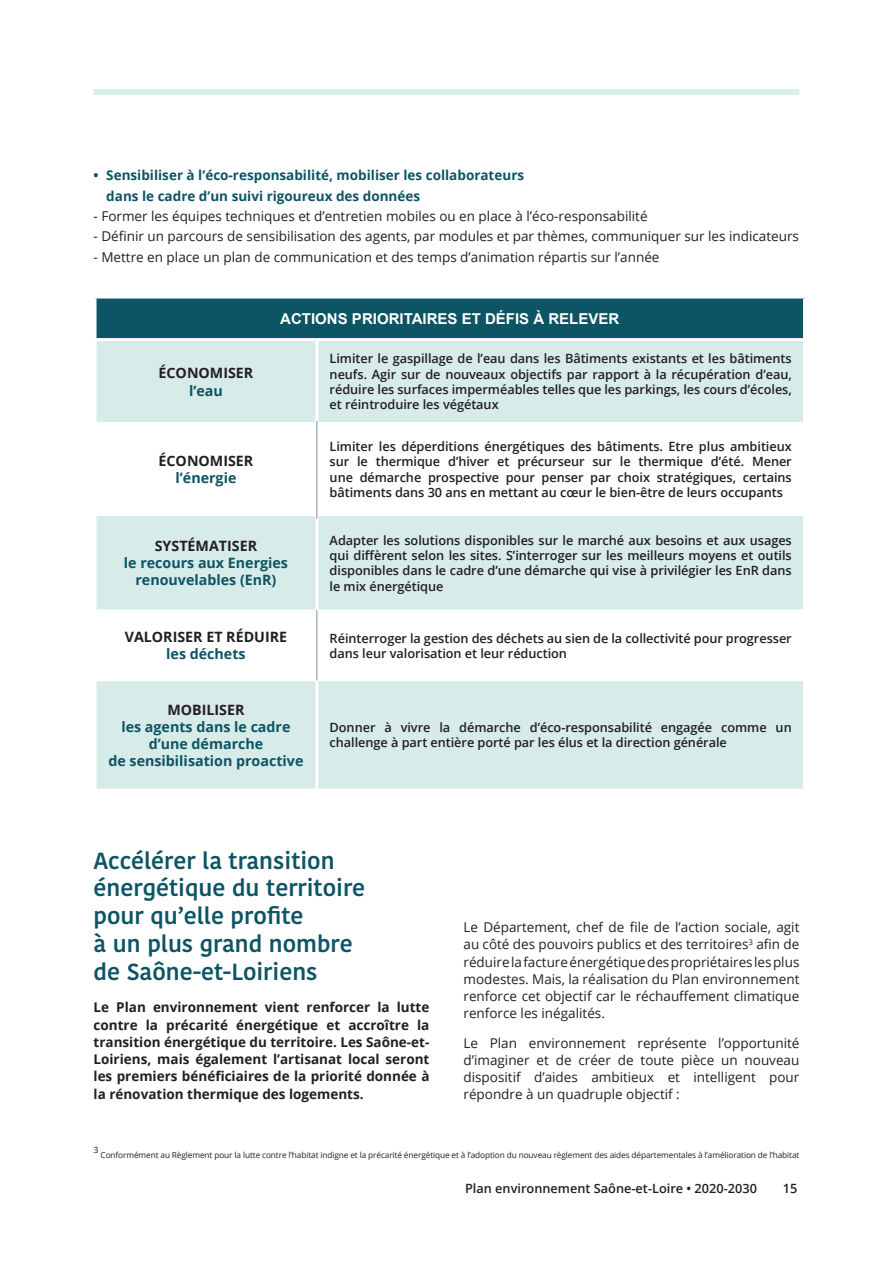
<style>
.page{position:relative;width:893px;height:1263px;background:#fff}
.page>*{position:absolute;margin:0;border:0;box-sizing:border-box;transform-origin:0 0}
.t1{font:600 23.25px/27.9px "Kohinoor Bangla";color:#0d5464}
.t2{font:700 15px "Arial";color:#fff}
.t3{font:700 14.25px/17.1px "Open Sans";color:#0d5464;text-align:center}
.t4{font:700 14.25px "Open Sans";color:#231f20}
.t5{font:13.5px/17.2px "Open Sans";color:#231f20;text-align:justify}
.t6{font:700 13.5px/17.2px "Open Sans";color:#231f20;text-align:justify}
.t7{font:700 13.5px/20.2px "Open Sans";color:#0d5464}
.t8{font:600 12.75px/15.3px "Open Sans";letter-spacing:-.005em;color:#231f20;text-align:justify}
.t9{font:8.7px "Open Sans";color:#231f20}
.t10{font:8.25px "Open Sans";letter-spacing:-.01em;color:#231f20}
</style>
<div class="page">
<div style="left:95px;top:297px;width:709px;height:43px;background:#0d5464"></div>
<div style="left:97px;top:341px;width:706px;height:448px;background:#d7ebe8"></div>
<svg style="left:97px;top:425px;width:706px;height:253px"></svg>
<hr style="left:315px;top:341px;width:3px;height:81px;background:#fff">
<hr style="left:94px;top:422px;width:223px;height:3px;background:#fff">
<hr style="left:317px;top:422px;width:489px;height:3px;background:#fff">
<hr style="left:315px;top:425px;width:3px;height:88px;background:#fff">
<hr style="left:315px;top:612px;width:3px;height:66px;background:#fff">
<hr style="left:94px;top:513px;width:223px;height:3px;background:#fff">
<hr style="left:94px;top:609px;width:223px;height:3px;background:#fff">
<hr style="left:317px;top:513px;width:489px;height:3px;background:#fff">
<hr style="left:315px;top:516px;width:3px;height:93px;background:#fff">
<hr style="left:317px;top:609px;width:489px;height:3px;background:#fff">
<hr style="left:94px;top:678px;width:223px;height:3px;background:#fff">
<hr style="left:317px;top:678px;width:489px;height:3px;background:#fff">
<hr style="left:315px;top:681px;width:3px;height:108px;background:#fff">
<hr style="left:94px;top:296px;width:223px;height:3px;background:#fff">
<hr style="left:94px;top:299px;width:3px;height:39px;background:#fff">
<hr style="left:317px;top:296px;width:489px;height:3px;background:#fff">
<hr style="left:803px;top:299px;width:3px;height:39px;background:#fff">
<hr style="left:94px;top:338px;width:223px;height:3px;background:#fff">
<hr style="left:317px;top:338px;width:489px;height:3px;background:#fff">
<hr style="left:316px;top:421px;width:2px;height:98px;background:#a6b7c1">
<hr style="left:316px;top:610px;width:2px;height:70px;background:#a6b7c1">
<div style="left:94px;top:89px;width:705px;height:6px;background:#daeeeb"></div>
<p class="t7" style="left:106px;top:165px;width:419px;text-indent:-13px">• Sensibiliser à l’éco-responsabilité, mobiliser les collaborateurs dans le cadre d’un suivi rigoureux des données</p>
<p class="t5" style="left:94px;top:207px;width:556px">- Former les équipes techniques et d’entretien mobiles ou en place à l’éco-responsabilité</p>
<p class="t5" style="left:94px;top:227px;width:707px">- Définir un parcours de sensibilisation des agents, par modules et par thèmes, communiquer sur les indicateurs</p>
<p class="t5" style="left:94px;top:248px;width:567px">- Mettre en place un plan de communication et des temps d’animation répartis sur l’année</p>
<p class="t4" style="left:159px;top:363px;width:96px">ÉCONOMISER</p>
<p class="t3" style="left:189px;top:381px;width:35px">l’eau</p>
<p class="t4" style="left:159px;top:451px;width:96px">ÉCONOMISER</p>
<p class="t3" style="left:175px;top:469px;width:62px">l’énergie</p>
<p class="t2" style="left:280px;top:309px;width:340px">ACTIONS PRIORITAIRES ET DÉFIS À RELEVER</p>
<p class="t8" style="left:330px;top:351px;width:464px">Limiter le gaspillage de l’eau dans les Bâtiments existants et les bâtiments neufs. Agir sur de nouveaux objectifs par rapport à la récupération d’eau, réduire les surfaces imperméables telles que les parkings, les cours d’écoles, et réintroduire les végétaux</p>
<p class="t8" style="left:330px;top:438px;width:464px">Limiter les déperditions énergétiques des bâtiments. Etre plus ambitieux sur le thermique d’hiver et précurseur sur le thermique d’été. Mener une démarche prospective pour penser par choix stratégiques, certains bâtiments dans 30 ans en mettant au cœur le bien-être de leurs occupants</p>
<p class="t4" style="left:155px;top:536px;width:104px">SYSTÉMATISER</p>
<p class="t3" style="left:124px;top:554px;width:166px">le recours aux Energies renouvelables (EnR)</p>
<p class="t4" style="left:125px;top:627px;width:164px">VALORISER ET RÉDUIRE</p>
<p class="t3" style="left:166px;top:645px;width:81px">les déchets</p>
<p class="t8" style="left:330px;top:532px;width:464px">Adapter les solutions disponibles sur le marché aux besoins et aux usages qui diffèrent selon les sites. S’interroger sur les meilleurs moyens et outils disponibles dans le cadre d’une démarche qui vise à privilégier les EnR dans le mix énergétique</p>
<p class="t8" style="left:330px;top:630px;width:464px">Réinterroger la gestion des déchets au sien de la collectivité pour progresser dans leur valorisation et leur réduction</p>
<p class="t4" style="left:167px;top:699px;width:79px">MOBILISER</p>
<p class="t3" style="left:108px;top:718px;width:196px">les agents dans le cadre d’une démarche<br>de sensibilisation proactive</p>
<p class="t8" style="left:330px;top:720px;width:464px">Donner à vivre la démarche d’éco-responsabilité engagée comme un challenge à part entière porté par les élus et la direction générale</p>
<h1 class="t1" style="left:94px;top:845px;width:273px">Accélérer la transition énergétique du territoire pour qu’elle profite<br>à un plus grand nombre de Saône-et-Loiriens</h1>
<p class="t6" style="left:94px;top:998px;width:337px">Le Plan environnement vient renforcer la lutte contre la précarité énergétique et accroître la transition énergétique du territoire. Les Saône-et-Loiriens, mais également l’artisanat local seront les premiers bénéficiaires de la priorité donnée à la rénovation thermique des logements.</p>
<p class="t5" style="left:463px;top:918px;width:337px">Le Département, chef de file de l’action sociale, agit au côté des pouvoirs publics et des territoires<sup>3</sup> afin de réduire la facture énergétique des propriétaires les plus modestes. Mais, la réalisation du Plan environnement renforce cet objectif car le réchauffement climatique renforce les inégalités.</p>
<p class="t5" style="left:463px;top:1034px;width:337px">Le Plan environnement représente l’opportunité d’imaginer et de créer de toute pièce un nouveau dispositif d’aides ambitieux et intelligent pour répondre à un quadruple objectif :</p>
<p class="t9" style="left:94px;top:1144px;width:7px">3</p>
<p class="t10" style="left:101px;top:1149px;width:700px">Conformément au Règlement pour la lutte contre l’habitat indigne et la précarité énergétique et à l’adoption du nouveau règlement des aides départementales à l’amélioration de l’habitat</p>
<p class="t8" style="left:465px;top:1181px;width:293px">Plan environnement Saône-et-Loire • 2020-2030</p>
<p class="t8" style="left:783px;top:1181px;width:16px">15</p>
</div>
